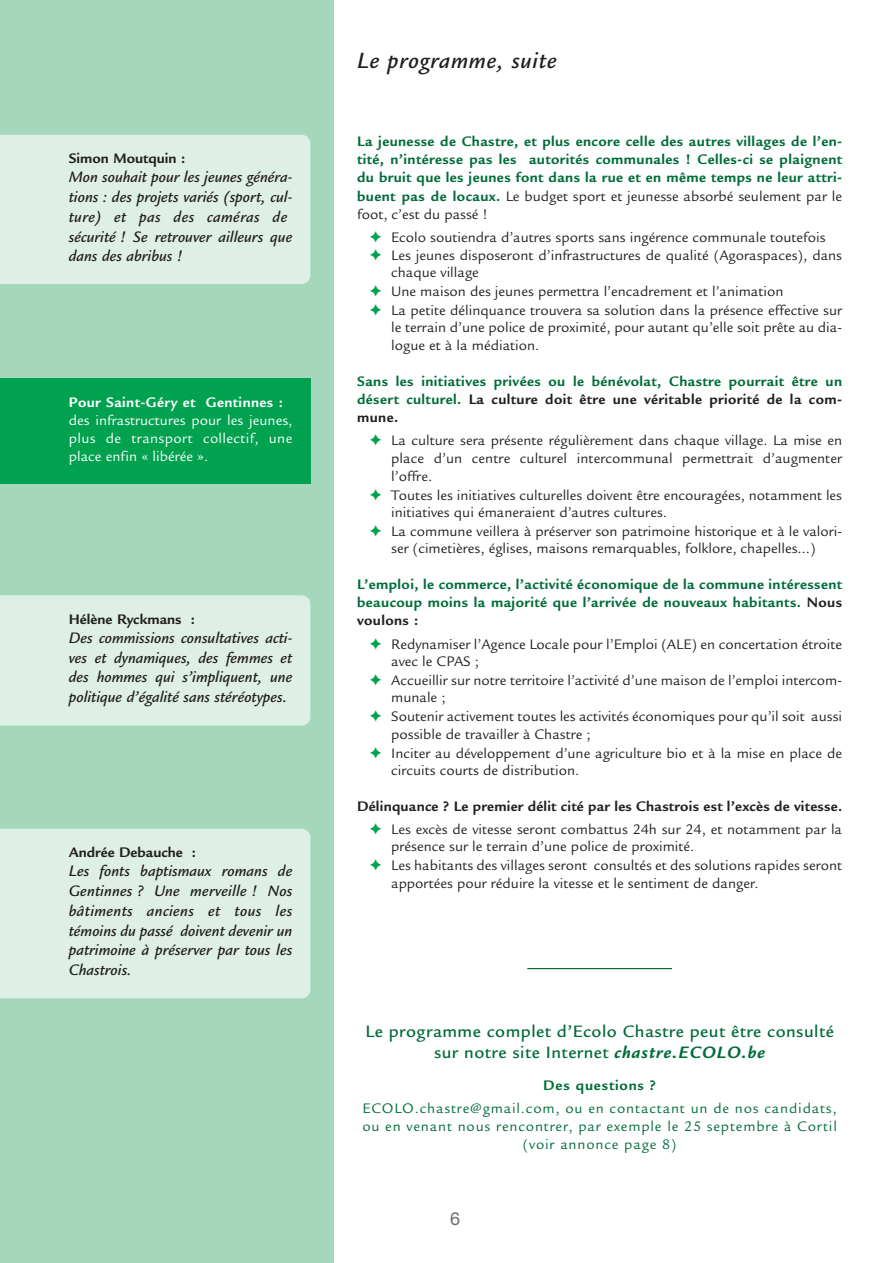
<style>
.page{position:relative;width:893px;height:1263px;background:#fff}
.page>*{position:absolute;margin:0;border:0;box-sizing:border-box;transform-origin:0 0}
.t1{font:italic 500 24px "Legacy Sans";letter-spacing:.03em;color:#231f20}
.t2{font:500 18px/21.6px "Legacy Sans";letter-spacing:.025em;color:#006c39;text-align:center}
.t3{font:18px "Helvetica Neue";color:#6d6e70}
.t4{font:italic 500 16.5px/19.8px "Legacy Sans";color:#231f20;text-align:justify}
.t5{font:15px/17.2px "Legacy Sans";color:#231f20}
.t6{font:700 15px/18px "Legacy Sans";letter-spacing:.03em;color:#006c39;text-align:justify}
.t7{font:700 15px/23.2px "Legacy Sans";letter-spacing:.015em;color:#231f20;text-align:right}
.t8{font:15px/18px "Legacy Sans";letter-spacing:.055em;color:#006c39;text-align:center}
.t9{font:15px/18px "Legacy Sans";letter-spacing:.02em;color:#fff;text-align:justify}
.t10{font:700 15px "Legacy Sans";letter-spacing:.03em;color:#fff}
.t11{font:700 15px "Legacy Sans";letter-spacing:.055em;color:#006c39}
.s1{font-weight:400;color:#231f20}
.s2{color:#00a250}
.s3{color:#231f20}
.s4{font-weight:400}
.s5{font-weight:700;font-style:italic}
</style>
<div class="page">
<div style="left:0;top:0;width:334px;height:1263px;background:#a4d7bb"></div>
<div style="left:0;top:378px;width:310px;height:106px;background:#00a250"></div>
<div style="left:0;top:135px;width:310px;height:149px;background:#def0e5"></div>
<div style="left:0;top:595px;width:310px;height:131px;background:#def0e5"></div>
<div style="left:0;top:829px;width:310px;height:169px;background:#def0e5"></div>
<hr style="left:527px;top:968px;width:145px;height:1px;background:#006c39">
<p class="t7" style="left:69px;top:148px;width:118px">Simon Moutquin :</p>
<p class="t4" style="left:69px;top:169px;width:225px;text-align:left">Mon souhait pour les jeunes généra&shy;tions : des projets variés (sport, cul&shy;ture) et pas des caméras de sécurité ! Se retrouver ailleurs que dans des abribus !</p>
<p class="t10" style="left:69px;top:396px;width:215px">Pour Saint-Géry et Gentinnes :</p>
<p class="t9" style="left:69px;top:412px;width:225px">des infrastructures pour les jeunes, plus de transport collectif, une place enfin « libérée ».</p>
<p class="t7" style="left:69px;top:609px;width:127px">Hélène Ryckmans :</p>
<p class="t4" style="left:69px;top:629px;width:225px">Des commissions consultatives acti&shy;ves et dynamiques, des femmes et des hommes qui s’impliquent, une politique d’égalité sans stéréotypes.</p>
<p class="t7" style="left:69px;top:842px;width:129px">Andrée Debauche :</p>
<p class="t4" style="left:69px;top:863px;width:225px">Les fonts baptismaux romans de Gentinnes ? Une merveille ! Nos bâtiments anciens et tous les témoins du passé doivent devenir un patrimoine à préserver par tous les Chastrois.</p>
<h1 class="t1" style="left:357px;top:51px;width:201px">Le programme, suite</h1>
<p class="t6" style="left:357px;top:134px;width:486px">La jeunesse de Chastre, et plus encore celle des autres villages de l’en&shy;tité, n’intéresse pas les autorités communales ! Celles-ci se plaignent du bruit que les jeunes font dans la rue et en même temps ne leur attri&shy;buent pas de locaux. <span class="s1">Le budget sport et jeunesse absorbé seulement par le foot, c’est du passé !</span></p>
<p class="t5" style="left:370px;top:230px;width:457px"><span class="s2">✦</span> Ecolo soutiendra d’autres sports sans ingérence communale toutefois</p>
<p class="t5" style="left:370px;top:248px;width:473px"><span class="s2">✦</span> Les jeunes disposeront d’infrastructures de qualité (Agoraspaces), dans</p>
<p class="t5" style="left:391px;top:266px;width:89px">chaque village</p>
<p class="t5" style="left:370px;top:285px;width:415px"><span class="s2">✦</span> Une maison des jeunes permettra l’encadrement et l’animation</p>
<p class="t5" style="left:370px;top:303px;width:473px"><span class="s2">✦</span> La petite délinquance trouvera sa solution dans la présence effective sur</p>
<p class="t5" style="left:391px;top:320px;width:452px">le terrain d’une police de proximité, pour autant qu’elle soit prête au dia-</p>
<p class="t5" style="left:391px;top:338px;width:150px">logue et à la médiation.</p>
<p class="t6" style="left:357px;top:374px;width:486px">Sans les initiatives privées ou le bénévolat, Chastre pourrait être un désert culturel. <span class="s3">La culture doit être une véritable priorité de la com&shy;mune.</span></p>
<p class="t5" style="left:370px;top:433px;width:473px"><span class="s2">✦</span> La culture sera présente régulièrement dans chaque village. La mise en</p>
<p class="t5" style="left:391px;top:451px;width:452px">place d’un centre culturel intercommunal permettrait d’augmenter</p>
<p class="t5" style="left:391px;top:469px;width:43px">l’offre.</p>
<p class="t5" style="left:370px;top:488px;width:473px"><span class="s2">✦</span> Toutes les initiatives culturelles doivent être encouragées, notamment les</p>
<p class="t5" style="left:370px;top:504px;width:473px;line-height:19px;text-indent:21px">initiatives qui émaneraient d’autres cultures.<br><span class="s2">✦</span> La commune veillera à préserver son patrimoine historique et à le valori-</p>
<p class="t5" style="left:391px;top:541px;width:426px">ser (cimetières, églises, maisons remarquables, folklore, chapelles…)</p>
<p class="t6" style="left:357px;top:577px;width:486px">L’emploi, le commerce, l’activité économique de la commune intéressent beaucoup moins la majorité que l’arrivée de nouveaux habitants. <span class="s3">Nous voulons :</span></p>
<p class="t5" style="left:391px;top:637px;width:452px;text-indent:-21px"><span class="s2">✦</span> Redynamiser l’Agence Locale pour l’Emploi (ALE) en concertation étroite avec le CPAS ;</p>
<p class="t5" style="left:391px;top:673px;width:452px;text-indent:-21px"><span class="s2">✦</span> Accueillir sur notre territoire l’activité d’une maison de l’emploi intercom&shy;munale ;</p>
<p class="t5" style="left:391px;top:709px;width:452px;text-indent:-21px"><span class="s2">✦</span> Soutenir activement toutes les activités économiques pour qu’il soit aussi possible de travailler à Chastre ;</p>
<p class="t5" style="left:391px;top:746px;width:452px;text-indent:-21px"><span class="s2">✦</span> Inciter au développement d’une agriculture bio et à la mise en place de circuits courts de distribution.</p>
<p class="t7" style="left:357px;top:796px;width:486px">Délinquance ? Le premier délit cité par les Chastrois est l’excès de vitesse. <span class="s2">✦</span> <span class="s4">Les excès de vitesse seront combattus 24h sur 24, et notamment par la</span></p>
<p class="t5" style="left:370px;top:839px;width:473px;line-height:19px;text-indent:21px">présence sur le terrain d’une police de proximité.<br><span class="s2">✦</span> Les habitants des villages seront consultés et des solutions rapides seront</p>
<p class="t5" style="left:391px;top:876px;width:369px">apportées pour réduire la vitesse et le sentiment de danger.</p>
<p class="t2" style="left:365px;top:1022px;width:470px">Le programme complet d’Ecolo Chastre peut être consulté sur notre site Internet <span class="s5">chastre.ECOLO.be</span></p>
<p class="t11" style="left:543px;top:1080px;width:114px">Des questions ?</p>
<p class="t8" style="left:362px;top:1101px;width:476px">ECOLO.chastre@gmail.com, ou en contactant un de nos candidats, ou en venant nous rencontrer, par exemple le 25 septembre à Cortil (voir annonce page 8)</p>
<p class="t3" style="left:450px;top:1212px;width:12px">6</p>
</div>
